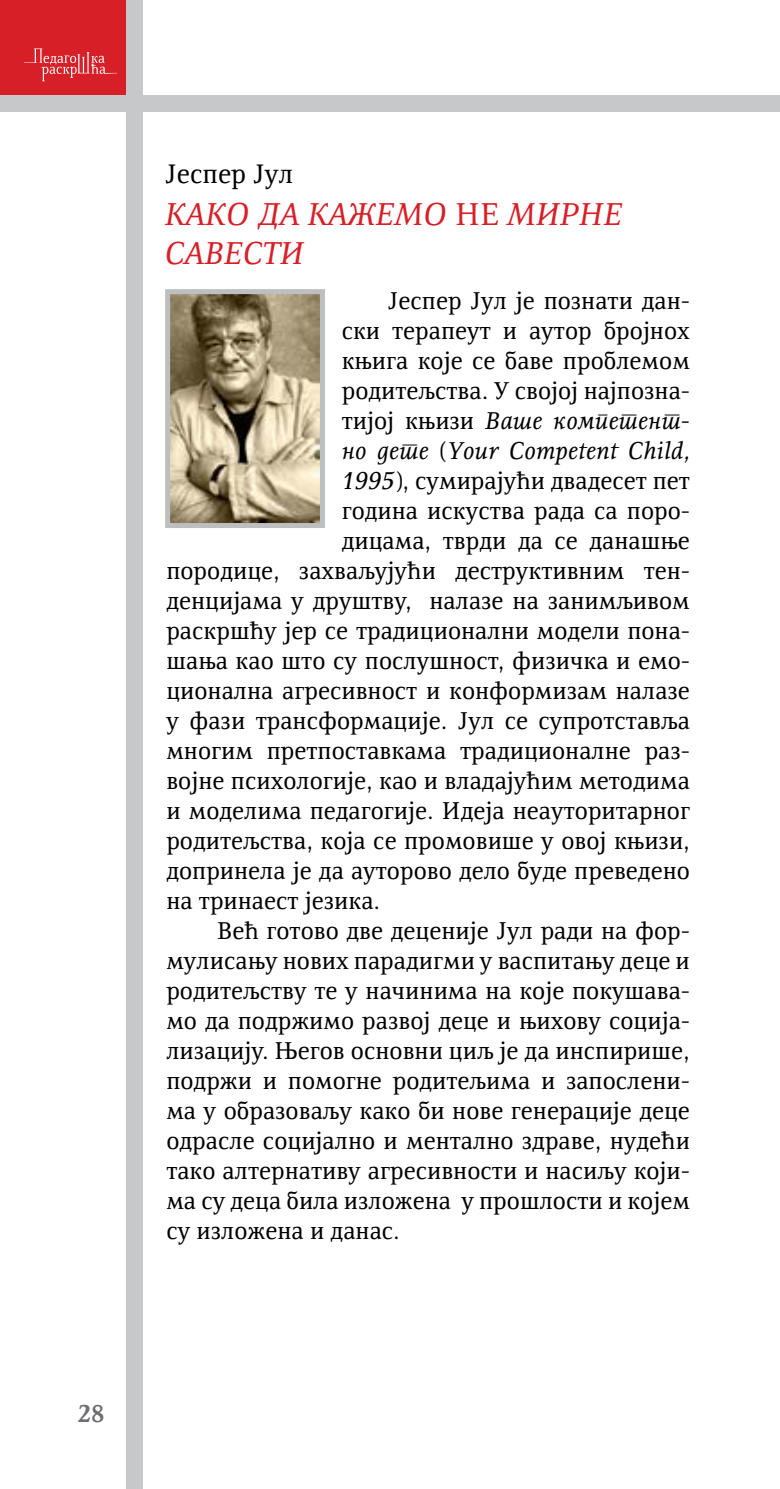
<style>
.page{position:relative;width:780px;height:1489px;background:#fff}
.page>*{position:absolute;margin:0;border:0;box-sizing:border-box;transform-origin:0 0}
.t1{font:italic 32.5px/39px "Resavska BG";color:#d71f27}
.t2{font:27.5px "Resavska BG";color:#000}
.t3{font:25px "Resavska BG";color:#000}
.t4{font:italic 25px "Resavska BG";color:#000}
.t5{font:700 25px "Resavska BG";color:#6d6e71}
.s1{font-style:normal}
.s2{font-style:italic}
</style>
<div class="page">
<div style="left:127px;top:0;width:16px;height:1488px;background:#c7c8ca"></div>
<svg style="left:0;top:0;width:127px;height:95px;background:#d8272f"></svg>
<img style="left:171px;top:295px;width:148px;height:227px">
<div style="left:165px;top:289px;width:160px;height:239px;border:5px solid #bcbec0"></div>
<div style="left:0;top:95px;width:780px;height:17px;background:#c7c8ca"></div>
<p class="t2" style="left:165px;top:158px;width:130px">Јеспер Јул</p>
<h1 class="t1" style="left:165px;top:194px;width:459px">КАКО ДА КАЖЕМО <span class="s1">НЕ</span> МИРНЕ<br>САВЕСТИ</h1>
<p class="t3" style="left:388px;top:286px;width:303px">Jеспер Јул је познати дан-</p>
<p class="t3" style="left:342px;top:316px;width:350px">ски терапеут и аутор бројнох</p>
<p class="t3" style="left:342px;top:346px;width:350px">књига које се баве проблемом</p>
<p class="t3" style="left:342px;top:376px;width:349px">родитељства. У својој најпозна-</p>
<p class="t4" style="left:342px;top:406px;width:350px"><span class="s1">тијој књизи</span> Ваше компетент-</p>
<p class="t4" style="left:342px;top:436px;width:350px">но дете <span class="s1">(</span>Your Competent Child,</p>
<p class="t3" style="left:342px;top:466px;width:349px"><span class="s2">1995</span>), сумирајући двадесет пет</p>
<p class="t3" style="left:342px;top:496px;width:350px">година искуства рада са поро-</p>
<p class="t3" style="left:342px;top:526px;width:349px">дицама, тврди да се данашње</p>
<p class="t3" style="left:166px;top:556px;width:525px">породице, захваљујући деструктивним тен-</p>
<p class="t3" style="left:166px;top:586px;width:525px">денцијама у друштву, налазе на занимљивом</p>
<p class="t3" style="left:166px;top:616px;width:525px">раскршћу јер се традиционални модели пона-</p>
<p class="t3" style="left:166px;top:646px;width:525px">шања као што су послушност, физичка и емо-</p>
<p class="t3" style="left:166px;top:676px;width:525px">ционална агресивност и конформизам налазе</p>
<p class="t3" style="left:166px;top:706px;width:525px">у фази трансформације. Јул се супротставља</p>
<p class="t3" style="left:166px;top:736px;width:525px">многим претпоставкама традиционалне раз-</p>
<p class="t3" style="left:166px;top:766px;width:525px">војне психологије, као и владајућим методима</p>
<p class="t3" style="left:166px;top:796px;width:525px">и моделима педагогије. Идеја неауторитарног</p>
<p class="t3" style="left:166px;top:826px;width:525px">родитељства, која се промовише у овој књизи,</p>
<p class="t3" style="left:166px;top:856px;width:525px">допринела је да ауторово дело буде преведено</p>
<p class="t3" style="left:166px;top:886px;width:215px">на тринаест језика.</p>
<p class="t3" style="left:217px;top:916px;width:474px">Већ готово две деценије Јул ради на фор-</p>
<p class="t3" style="left:166px;top:946px;width:525px">мулисању нових парадигми у васпитању деце и</p>
<p class="t3" style="left:166px;top:976px;width:525px">родитељству те у начинима на које покушава-</p>
<p class="t3" style="left:166px;top:1006px;width:525px">мо да подржимо развој деце и њихову соција-</p>
<p class="t3" style="left:166px;top:1036px;width:525px">лизацију. Његов основни циљ је да инспирише,</p>
<p class="t3" style="left:166px;top:1066px;width:525px">подржи и помогне родитељима и запослени-</p>
<p class="t3" style="left:166px;top:1096px;width:525px">ма у образоваљу како би нове генерације деце</p>
<p class="t3" style="left:166px;top:1126px;width:525px">одрасле социјално и ментално здраве, нудећи</p>
<p class="t3" style="left:166px;top:1156px;width:525px">тако алтернативу агресивности и насиљу који-</p>
<p class="t3" style="left:166px;top:1186px;width:525px">ма су деца била изложена у прошлости и којем</p>
<p class="t3" style="left:166px;top:1216px;width:235px">су изложена и данас.</p>
<p class="t5" style="left:78px;top:1398px;width:29px">28</p>
</div>
